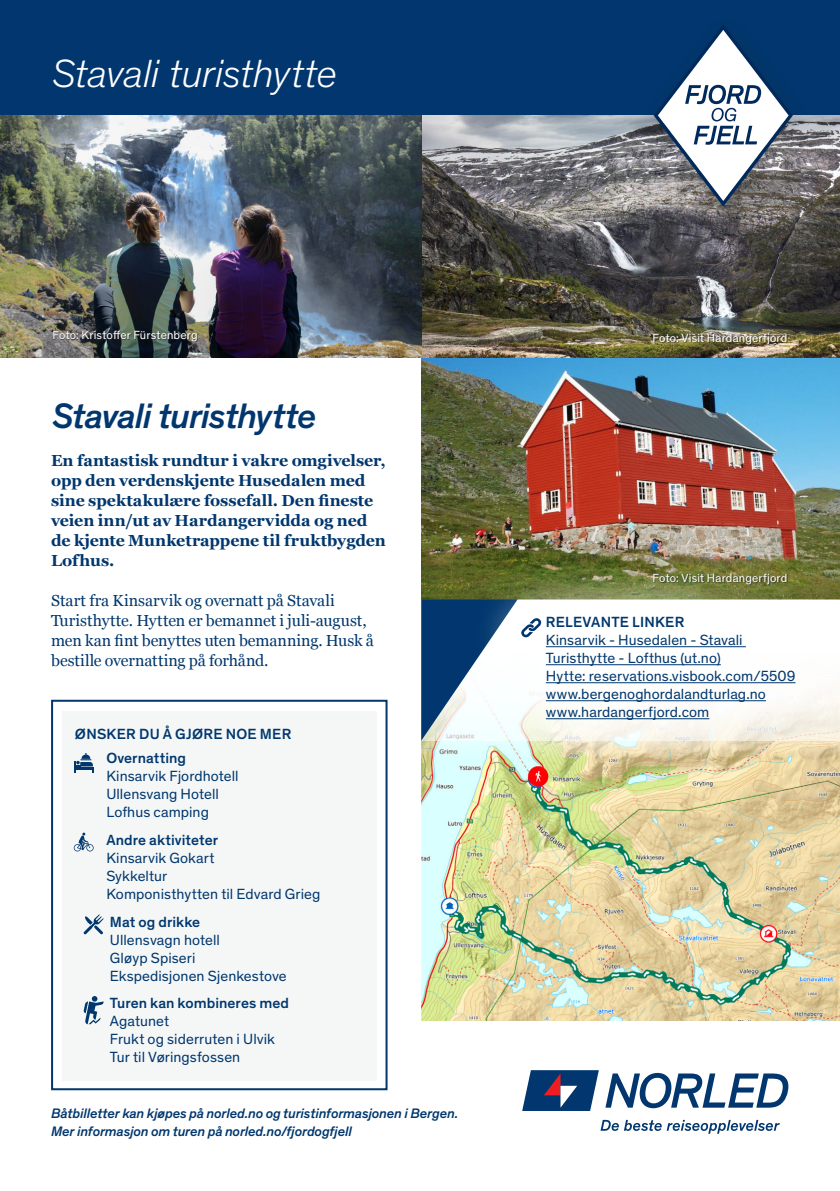
<style>
.page{position:relative;width:840px;height:1191px;background:#fff}
.page>*{position:absolute;margin:0;border:0;box-sizing:border-box;transform-origin:0 0}
.t1{font:italic 300 40px "Theinhardt";letter-spacing:-.01em;color:#fff}
.t2{font:italic 500 36px "Theinhardt";letter-spacing:-.025em;color:#01376e}
.t3{font:700 16px/20px "Georgia";letter-spacing:-.005em;color:#01376e}
.t4{font:16px/20px "Georgia";letter-spacing:-.005em;color:#01376e}
.t5{font:15px/18px "Theinhardt";letter-spacing:.005em;color:#01376e}
.t6{font:500 15px "Theinhardt";letter-spacing:.005em;color:#01376e}
.t7{font:italic 500 14px "Theinhardt";letter-spacing:-.01em;color:#01376e}
.t8{font:12px "Theinhardt";letter-spacing:.01em;color:#fff}
</style>
<div class="page">
<svg style="left:600px;top:1119px;width:179px;height:14px"></svg>
<svg style="left:605px;top:1073px;width:183px;height:35px"></svg>
<svg style="left:522px;top:1070px;width:76px;height:41px;background:#395782"></svg>
<div style="left:0;top:0;width:839px;height:115px;background:#01376e"></div>
<img style="left:421px;top:115px;width:418px;height:484px">
<div style="left:62px;top:711px;width:314px;height:370px;background:#f5f7f7"></div>
<div style="left:51px;top:699px;width:336px;height:391px;border:2px solid #01376e"></div>
<img style="left:421px;top:741px;width:418px;height:279px">
<svg style="left:74px;top:832px;width:20px;height:19px"></svg>
<svg style="left:91px;top:995px;width:7px;height:7px"></svg>
<svg style="left:83px;top:1001px;width:21px;height:23px"></svg>
<svg style="left:74px;top:753px;width:20px;height:19px"></svg>
<svg style="left:84px;top:914px;width:20px;height:20px"></svg>
<img style="left:0;top:115px;width:421px;height:242px">
<div style="left:639px;top:13px;width:173px;height:214px;background:#231f20;opacity:.2"></div>
<svg style="left:653px;top:24px;width:139px;height:183px"></svg>
<div style="left:472px;top:565px;width:367px;height:213px;background:#fff;opacity:.75"></div>
<div style="left:516px;top:612px;width:283px;height:112px;background:#fff"></div>
<hr style="left:545px;top:646px;width:200px;height:1px;background:#01376e">
<hr style="left:545px;top:664px;width:175px;height:1px;background:#01376e">
<hr style="left:545px;top:682px;width:250px;height:1px;background:#01376e">
<hr style="left:545px;top:700px;width:220px;height:1px;background:#01376e">
<hr style="left:545px;top:718px;width:164px;height:1px;background:#01376e">
<svg style="left:421px;top:599px;width:120px;height:142px"></svg>
<div style="left:53px;top:330px;width:145px;height:13px;background:#231f20;opacity:.75"></div>
<div style="left:653px;top:333px;width:134px;height:13px;background:#231f20;opacity:.75"></div>
<div style="left:653px;top:573px;width:134px;height:12px;background:#231f20;opacity:.75"></div>
<p class="t1" style="left:52px;top:46px;width:286px">Stavali turisthytte</p>
<p class="t8" style="left:52px;top:327px;width:147px">Foto: Kristoffer Fürstenberg</p>
<p class="t8" style="left:652px;top:329px;width:136px">Foto: Visit Hardangerfjord</p>
<p class="t2" style="left:52px;top:389px;width:265px">Stavali turisthytte</p>
<p class="t3" style="left:51px;top:450px;width:336px">En fantastisk rundtur i vakre omgivelser, opp den verdenskjente Husedalen med sine spektakulære fossefall. Den fineste veien inn/ut av Hardangervidda og ned de kjente Munketrappene til fruktbygden Lofhus.</p>
<p class="t4" style="left:51px;top:590px;width:324px">Start fra Kinsarvik og overnatt på Stavali Turisthytte. Hytten er bemannet i juli-august, men kan fint benyttes uten bemanning. Husk å bestille overnatting på forhånd.</p>
<p class="t6" style="left:75px;top:722px;width:218px">ØNSKER DU Å GJØRE NOE MER</p>
<p class="t6" style="left:106px;top:746px;width:81px">Overnatting</p>
<p class="t5" style="left:106px;top:766px;width:134px">Kinsarvik Fjordhotell</p>
<p class="t5" style="left:106px;top:784px;width:114px">Ullensvang Hotell</p>
<p class="t5" style="left:106px;top:802px;width:104px">Lofhus camping</p>
<p class="t6" style="left:106px;top:828px;width:113px">Andre aktiviteter</p>
<p class="t5" style="left:106px;top:848px;width:109px">Kinsarvik Gokart</p>
<p class="t5" style="left:106px;top:866px;width:62px">Sykkeltur</p>
<p class="t5" style="left:106px;top:884px;width:215px">Komponisthytten til Edvard Grieg</p>
<p class="t6" style="left:110px;top:910px;width:92px">Mat og drikke</p>
<p class="t5" style="left:110px;top:929px;width:111px">Ullensvagn hotell</p>
<p class="t5" style="left:110px;top:947px;width:87px">Gløyp Spiseri</p>
<p class="t5" style="left:110px;top:965px;width:178px">Ekspedisjonen Sjenkestove</p>
<p class="t6" style="left:110px;top:992px;width:181px">Turen kan kombineres med</p>
<p class="t5" style="left:110px;top:1011px;width:61px">Agatunet</p>
<p class="t5" style="left:110px;top:1029px;width:166px">Frukt og siderruten i Ulvik</p>
<p class="t5" style="left:110px;top:1047px;width:132px">Tur til Vøringsfossen</p>
<p class="t7" style="left:51px;top:1102px;width:408px">Båtbilletter kan kjøpes på norled.no og turistinformasjonen i Bergen.</p>
<p class="t7" style="left:51px;top:1120px;width:302px">Mer informasjon om turen på norled.no/fjordogfjell</p>
<p class="t8" style="left:652px;top:569px;width:136px">Foto: Visit Hardangerfjord</p>
<p class="t6" style="left:545px;top:611px;width:140px">RELEVANTE LINKER</p>
<p class="t5" style="left:545px;top:630px;width:198px">Kinsarvik - Husedalen - Stavali<br>Turisthytte - Lofthus (ut.no)</p>
<p class="t5" style="left:545px;top:666px;width:251px">Hytte: reservations.visbook.com/5509</p>
<p class="t5" style="left:545px;top:684px;width:221px">www.bergenoghordalandturlag.no</p>
<p class="t5" style="left:545px;top:702px;width:165px">www.hardangerfjord.com</p>
</div>
